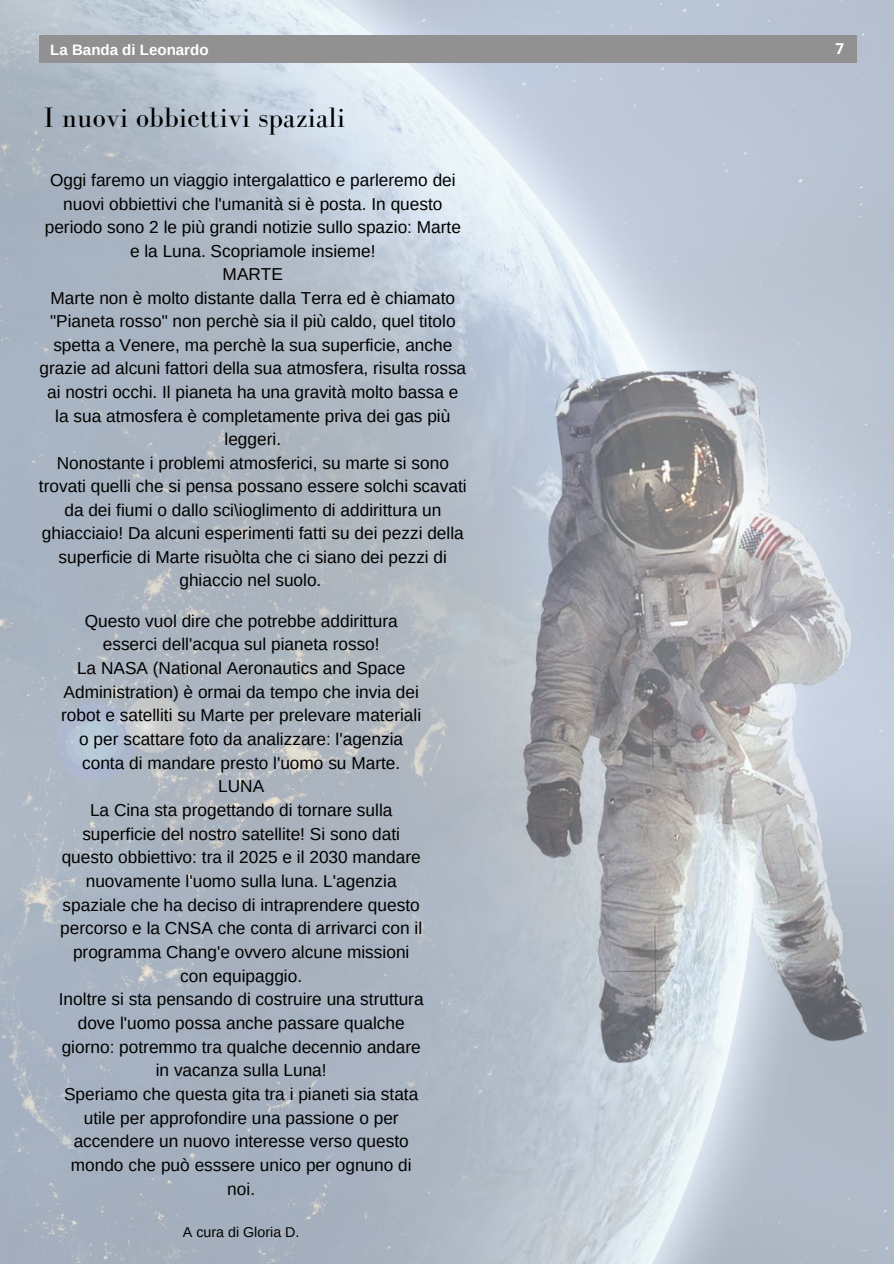
<style>
.page{position:relative;width:894px;height:1264px;background:#fff}
.page>*{position:absolute;margin:0;border:0;box-sizing:border-box;transform-origin:0 0}
.t1{font:28.8px "Bodoni FLF";color:#000}
.t2{font:17.25px/23.7px "Arimo";color:#000;text-align:center}
.t3{font:700 15px "Arimo";color:#fff}
.t4{font:700 15px "Open Sans";color:#fff}
.t5{font:14.25px "Arimo";color:#000}
</style>
<div class="page">
<img style="left:0;top:0;width:893px;height:1263px">
<div style="left:39px;top:35px;width:817px;height:27px;background:#919191"></div>
<img style="left:523px;top:369px;width:345px;height:693px">
<p class="t3" style="left:50px;top:41px;width:160px">La Banda di Leonardo</p>
<p class="t4" style="left:835px;top:38px;width:10px">7</p>
<h1 class="t1" style="left:44px;top:101px;width:303px">I nuovi obbiettivi spaziali</h1>
<p class="t2" style="left:39px;top:168px;width:429px">Oggi faremo un viaggio intergalattico e parleremo dei nuovi obbiettivi che l'umanità si è posta. In questo periodo sono 2 le più grandi notizie sullo spazio: Marte e la Luna. Scopriamole insieme!<br>MARTE<br>Marte non è molto distante dalla Terra ed è chiamato "Pianeta rosso" non perchè sia il più caldo, quel titolo spetta a Venere, ma perchè la sua superficie, anche grazie ad alcuni fattori della sua atmosfera, risulta rossa ai nostri occhi. Il pianeta ha una gravità molto bassa e la sua atmosfera è completamente priva dei gas più leggeri.<br>Nonostante i problemi atmosferici, su marte si sono trovati quelli che si pensa possano essere solchi scavati da dei fiumi o dallo sci\ioglimento di addirittura un ghiacciaio! Da alcuni esperimenti fatti su dei pezzi della superficie di Marte risuòlta che ci siano dei pezzi di ghiaccio nel suolo.</p>
<p class="t2" style="left:59px;top:609px;width:366px">Questo vuol dire che potrebbe addirittura esserci dell'acqua sul pianeta rosso!<br>La NASA (National Aeronautics and Space Administration) è ormai da tempo che invia dei robot e satelliti su Marte per prelevare materiali o per scattare foto da analizzare: l'agenzia conta di mandare presto l'uomo su Marte.<br>LUNA<br>La Cina sta progettando di tornare sulla superficie del nostro satellite! Si sono dati questo obbiettivo: tra il 2025 e il 2030 mandare nuovamente l'uomo sulla luna. L'agenzia spaziale che ha deciso di intraprendere questo percorso e la CNSA che conta di arrivarci con il programma Chang'e ovvero alcune missioni con equipaggio.<br>Inoltre si sta pensando di costruire una struttura dove l'uomo possa anche passare qualche giorno: potremmo tra qualche decennio andare in vacanza sulla Luna!<br>Speriamo che questa gita tra i pianeti sia stata utile per approfondire una passione o per accendere un nuovo interesse verso questo mondo che può esssere unico per ognuno di noi.</p>
<p class="t5" style="left:183px;top:1224px;width:118px">A cura di Gloria D.</p>
</div>
